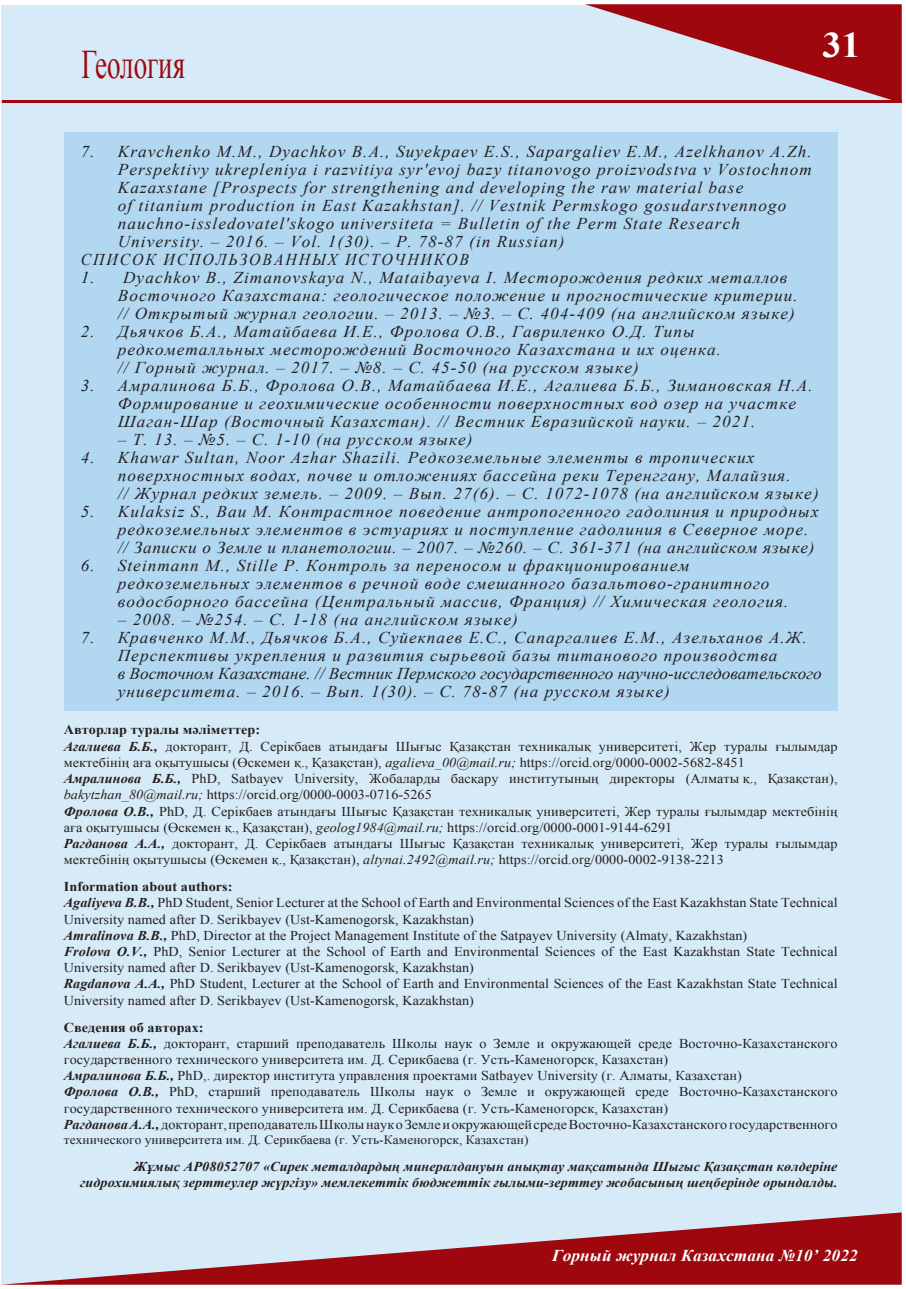
<style>
.page{position:relative;width:906px;height:1289px;background:#fff}
.page>*{position:absolute;margin:0;border:0;box-sizing:border-box;transform-origin:0 0}
.t1{font:40.5px "Times New Roman";color:#9d070d;scale:.67 1}
.t2{font:700 36px "Times New Roman";color:#fff;scale:1.05 1}
.t3{font:italic 16.5px/18px "Times New Roman";letter-spacing:.06em;color:#231f20;scale:1.05 1}
.t4{font:italic 700 16.5px "Times New Roman";letter-spacing:.005em;color:#fff;scale:1.05 1}
.t5{font:italic 16.5px "Times New Roman";letter-spacing:.12em;color:#231f20;scale:.95 1}
.t6{font:13.5px/16.2px "Times New Roman";letter-spacing:.005em;color:#231f20;scale:1.05 1}
.t7{font:italic 700 13.5px/16.2px "Times New Roman";letter-spacing:.005em;color:#231f20;text-align:right;scale:1.05 1}
.t8{font:12.75px "Times New Roman";letter-spacing:.005em;color:#231f20;scale:1.05 1}
.s1{font-weight:700}
.s2{font-weight:700;font-style:italic}
.s3{font-style:italic}
</style>
<div class="page">
<div style="left:1px;top:5px;width:900px;height:1278px;background:#d7eaf7"></div>
<svg style="left:585px;top:4px;width:316px;height:96px"></svg>
<svg style="left:1px;top:1212px;width:900px;height:72px"></svg>
<hr style="left:2px;top:100px;width:899px;height:3px;background:#9d070d">
<div style="left:64px;top:132px;width:773px;height:578px;background:#b1d7f1"></div>
<h1 class="t1" style="left:81px;top:37px;width:156px">Геология</h1>
<h2 class="t2" style="left:822px;top:20px;width:38px">31</h2>
<p class="t3" style="left:81px;top:142px;width:697px">7. Kravchenko M.M., Dyachkov B.A., Suyekpaev E.S., Sapargaliev E.M., Azelkhanov A.Zh.</p>
<p class="t3" style="left:118px;top:160px;width:662px">Perspektivy ukrepleniya i razvitiya syr'evoj bazy titanovogo proizvodstva v Vostochnom</p>
<p class="t3" style="left:118px;top:178px;width:597px">Kazaxstane [Prospects for strengthening and developing the raw material base</p>
<p class="t3" style="left:118px;top:196px;width:638px">oftitanium production in East Kazakhstan]. // Vestnik Permskogo gosudarstvennogo</p>
<p class="t3" style="left:118px;top:214px;width:594px">nauchno-issledovatel'skogo universiteta = Bulletin ofthe Perm State Research</p>
<p class="t3" style="left:118px;top:232px;width:427px">University. – 2016. – Vol. 1(30). – P. 78-87 (in Russian)</p>
<p class="t5" style="left:81px;top:248px;width:410px">СПИСОК ИСПОЛЬЗОВАННЫХ ИСТОЧНИКОВ</p>
<p class="t3" style="left:118px;top:268px;width:649px;text-indent:-37px">1. Dyachkov B., Zimanovskaya N., Mataibayeva I. Месторождения редких металлов<br>Восточного Казахстана: геологическое положение и прогностические критерии. // Открытый журнал геологии. – 2013. – №3. – С. 404-409 (на английском языке)</p>
<p class="t3" style="left:118px;top:322px;width:576px;text-indent:-37px">2. Дьячков Б.А., Матайбаева И.Е., Фролова О.В., Гавриленко О.Д. Типы редкометалльных месторождений Восточного Казахстана и их оценка. // Горный журнал. – 2017. – №8. – С. 45-50 (на русском языке)</p>
<p class="t3" style="left:118px;top:376px;width:663px;text-indent:-37px">3. Амралинова Б.Б., Фролова О.В., Матайбаева И.Е., Агалиева Б.Б., Зимановская Н.А.<br>Формирование и геохимические особенности поверхностных вод озер на участке<br>Шаган-Шар (Восточный Казахстан). // Вестник Евразийской науки. – 2021.</p>
<p class="t3" style="left:118px;top:430px;width:339px">– Т. 13. – №5. – С. 1-10 (на русском языке)</p>
<p class="t3" style="left:118px;top:448px;width:669px;text-indent:-37px">4. Khawar Sultan, Noor Azhar Shazili. Редкоземельные элементы в тропических поверхностных водах, почве и отложениях бассейна реки Теренггану, Малайзия.<br>// Журнал редких земель. – 2009. – Вып. 27(6). – С. 1072-1078 (на английском языке)</p>
<p class="t3" style="left:118px;top:502px;width:669px;text-indent:-37px">5. Kulaksiz S., Bau M. Контрастное поведение антропогенного гадолиния и природных редкоземельных элементов в эстуариях и поступление гадолиния в Северное море. // Записки о Земле и планетологии. – 2007. – №260. – С. 361-371 (на английском языке)</p>
<p class="t3" style="left:118px;top:556px;width:640px;text-indent:-37px">6. Steinmann M., Stille P. Контроль за переносом и фракционированием редкоземельных элементов в речной воде смешанного базальтово-гранитного водосборного бассейна (Центральный массив, Франция) // Химическая геология.</p>
<p class="t3" style="left:118px;top:610px;width:382px">– 2008. – №254. – C. 1-18 (на английском языке)</p>
<p class="t3" style="left:118px;top:628px;width:672px;text-indent:-37px">7. Кравченко М.М., Дьячков Б.А., Суйекпаев Е.С., Сапаргалиев Е.М., Азельханов А.Ж.<br>Перспективы укрепления и развития сырьевой базы титанового производства<br>в Восточном Казахстане. // Вестник Пермского государственного научно-исследовательского университета. – 2016. – Вып. 1(30). – С. 78-87 (на русском языке)</p>
<p class="t6" style="left:64px;top:721px;width:738px"><span class="s1">Авторлар туралы мəліметтер:<br></span><span class="s2">Ағалиева Б.Б.,</span> докторант, Д. Серікбаев атындағы Шығыс Қазақстан техникалық университеті, Жер туралы ғылымдар мектебінің аға оқытушысы (Өскемен қ., Қазақстан), <span class="s3">agalieva_00@mail.ru;</span> https://orcid.org/0000-0002-5682-8451<br><span class="s2">Амралинова Б.Б.,</span> PhD, Satbayev University, Жобаларды басқару институтының директоры (Алматы қ., Қазақстан), <span class="s3">bakytzhan_80@mail.ru;</span> https://orcid.org/0000-0003-0716-5265<br><span class="s2">Фролова О.В.,</span> PhD, Д. Серікбаев атындағы Шығыс Қазақстан техникалық университеті, Жер туралы ғылымдар мектебінің аға оқытушысы (Өскемен қ., Қазақстан), <span class="s3">geolog1984@mail.ru;</span> https://orcid.org/0000-0001-9144-6291<br><span class="s2">Рагданова А.А.,</span> докторант, Д. Серікбаев атындағы Шығыс Қазақстан техникалық университеті, Жер туралы ғылымдар мектебінің оқытушысы (Өскемен қ., Қазақстан), <span class="s3">altynai.2492@mail.ru;</span> https://orcid.org/0000-0002-9138-2213</p>
<p class="t6" style="left:64px;top:878px;width:738px"><span class="s1">Information about authors:<br></span><span class="s2">Agaliyeva B.B.,</span> PhD Student, Senior Lecturer at the School of Earth and Environmental Sciences of the East Kazakhstan State Technical University named after D. Serikbayev (Ust-Kamenogorsk, Kazakhstan)<br><span class="s2">Amralinova B.B.,</span> PhD, Director at the Project Management Institute of the Satpayev University (Almaty, Kazakhstan)<br><span class="s2">Frolova O.V.,</span> PhD, Senior Lecturer at the School of Earth and Environmental Sciences of the East Kazakhstan State Technical University named after D. Serikbayev (Ust-Kamenogorsk, Kazakhstan)<br><span class="s2">Ragdanova A.A.,</span> PhD Student, Lecturer at the School of Earth and Environmental Sciences of the East Kazakhstan State Technical University named after D. Serikbayev (Ust-Kamenogorsk, Kazakhstan)</p>
<p class="t6" style="left:64px;top:1018px;width:738px"><span class="s1">Сведения об авторах:<br></span><span class="s2">Агалиева Б.Б.,</span> докторант, старший преподаватель Школы наук о Земле и окружающей среде Восточно-Казахстанского государственного технического университета им. Д. Серикбаева (г. Усть-Каменогорск, Казахстан)<br><span class="s2">Амралинова Б.Б.,</span> PhD,. директор института управления проектами Satbayev University (г. Алматы, Казахстан)<br><span class="s2">Фролова О.В.,</span> PhD, старший преподаватель Школы наук о Земле и окружающей среде Восточно-Казахстанского государственного технического университета им. Д. Серикбаева (г. Усть-Каменогорск, Казахстан)<br><span class="s2">Рагданова А.А.,</span> докторант, преподаватель Школы наук о Земле и окружающей среде Восточно-Казахстанского государственного</p>
<p class="t8" style="left:64px;top:1131px;width:444px">технического университета им. Д. Серикбаева (г. Усть-Каменогорск, Казахстан)</p>
<p class="t7" style="left:80px;top:1158px;width:722px">Жұмыс АР08052707 «Сирек металдардың минералдануын анықтау мақсатында Шығыс Қазақстан көлдеріне гидрохимиялық зерттеулер жүргізу» мемлекеттік бюджеттік ғылыми-зерттеу жобасының шеңберінде орындалды.</p>
<p class="t4" style="left:552px;top:1244px;width:292px">Горный журнал Казахстана №10’ 2022</p>
</div>
